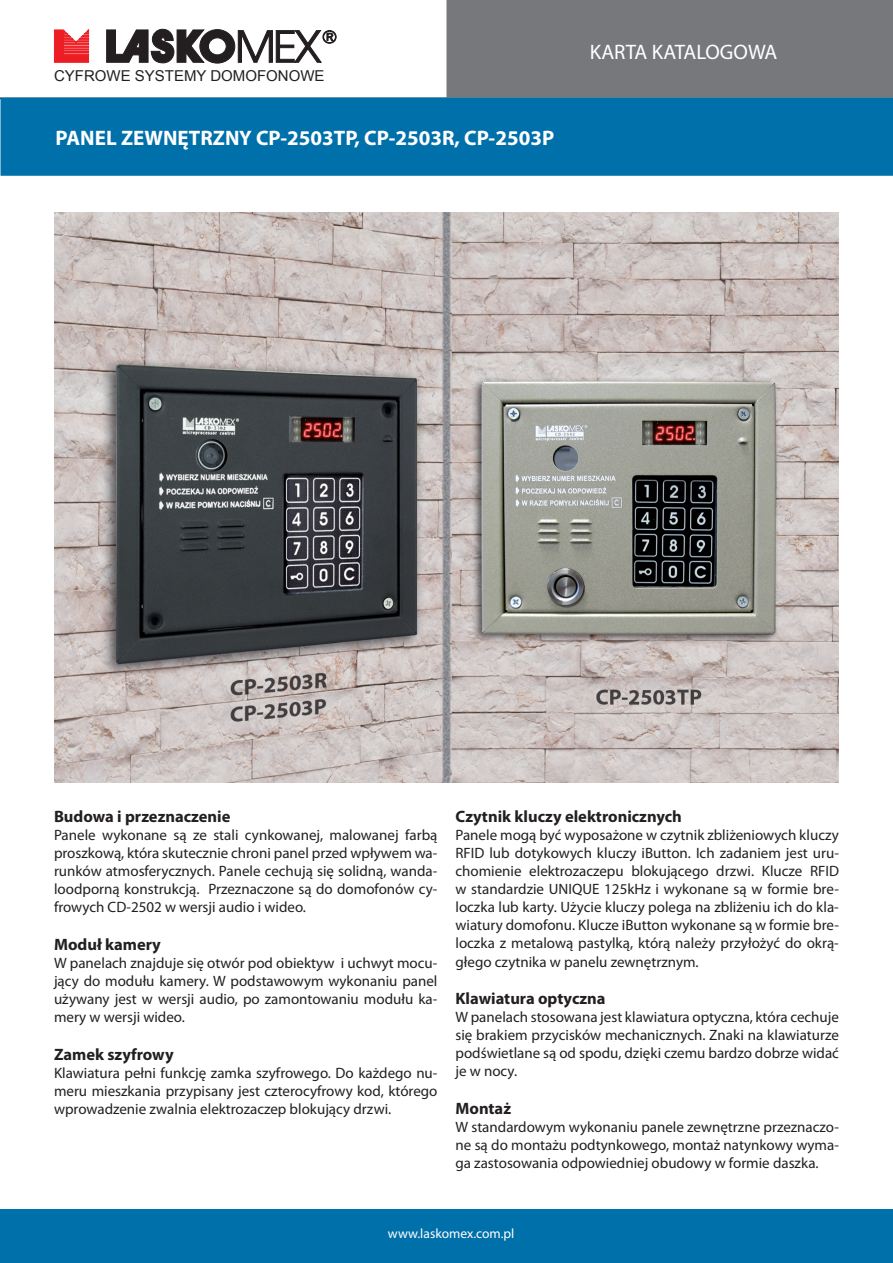
<style>
.page{position:relative;width:893px;height:1263px;background:#fff}
.page>*{position:absolute;margin:0;border:0;box-sizing:border-box;transform-origin:0 0}
.t1{font:700 21px "Myriad Pro";color:#fff}
.t2{font:21px "Myriad Pro";color:#fff}
.t3{font:700 16.5px "Myriad Pro";color:#231f20}
.t4{font:15px/18px "Myriad Pro";color:#231f20;text-align:justify}
.t5{font:15px "Arial";color:#231f20}
.t6{font:13.5px "Myriad Pro";color:#fff}
</style>
<div class="page">
<svg style="left:54px;top:30px;width:35px;height:33px"></svg>
<svg style="left:106px;top:29px;width:230px;height:34px"></svg>
<div style="left:0;top:1209px;width:893px;height:54px;background:#0070aa"></div>
<div style="left:447px;top:1px;width:445px;height:96px;background:#76787b"></div>
<div style="left:446px;top:0;width:447px;height:98px;border:2px solid #76787b"></div>
<div style="left:1px;top:98px;width:891px;height:77px;background:#0070aa"></div>
<div style="left:0;top:98px;width:893px;height:78px;border:2px solid #0070aa"></div>
<img style="left:54px;top:213px;width:784px;height:569px">
<p class="t5" style="left:54px;top:66px;width:272px">CYFROWE SYSTEMY DOMOFONOWE</p>
<h1 class="t1" style="left:56px;top:125px;width:500px">PANEL ZEWNĘTRZNY CP-2503TP, CP-2503R, CP-2503P</h1>
<h1 class="t2" style="left:590px;top:39px;width:189px">KARTA KATALOGOWA</h1>
<p class="t3" style="left:54px;top:806px;width:178px">Budowa i przeznaczenie</p>
<p class="t4" style="left:54px;top:826px;width:385px">Panele wykonane są ze stali cynkowanej, malowanej farbą proszkową, która skutecznie chroni panel przed wpływem wa&shy;runków atmosferycznych. Panele cechują się solidną, wanda&shy;loodporną konstrukcją. Przeznaczone są do domofonów cy&shy;frowych CD-2502 w wersji audio i wideo.</p>
<p class="t3" style="left:54px;top:934px;width:108px">Moduł kamery</p>
<p class="t4" style="left:54px;top:954px;width:385px">W panelach znajduje się otwór pod obiektyw i uchwyt mocu&shy;jący do modułu kamery. W podstawowym wykonaniu panel używany jest w wersji audio, po zamontowaniu modułu ka&shy;mery w wersji wideo.</p>
<p class="t3" style="left:54px;top:1044px;width:121px">Zamek szyfrowy</p>
<p class="t4" style="left:54px;top:1064px;width:385px">Klawiatura pełni funkcję zamka szyfrowego. Do każdego nu&shy;meru mieszkania przypisany jest czterocyfrowy kod, którego wprowadzenie zwalnia elektrozaczep blokujący drzwi.</p>
<p class="t3" style="left:455px;top:806px;width:228px">Czytnik kluczy elektronicznych</p>
<p class="t4" style="left:455px;top:826px;width:385px">Panele mogą być wyposażone w czytnik zbliżeniowych kluczy RFID lub dotykowych kluczy iButton. Ich zadaniem jest uru&shy;chomienie elektrozaczepu blokującego drzwi. Klucze RFID w standardzie UNIQUE 125kHz i wykonane są w formie bre&shy;loczka lub karty. Użycie kluczy polega na zbliżeniu ich do kla&shy;wiatury domofonu. Klucze iButton wykonane są w formie bre&shy;loczka z metalową pastylką, którą należy przyłożyć do okrą&shy;głego czytnika w panelu zewnętrznym.</p>
<p class="t3" style="left:455px;top:988px;width:152px">Klawiatura optyczna</p>
<p class="t4" style="left:455px;top:1008px;width:385px">W panelach stosowana jest klawiatura optyczna, która cechuje się brakiem przycisków mechanicznych. Znaki na klawiaturze podświetlane są od spodu, dzięki czemu bardzo dobrze widać je w nocy.</p>
<p class="t3" style="left:455px;top:1098px;width:57px">Montaż</p>
<p class="t4" style="left:455px;top:1118px;width:385px">W standardowym wykonaniu panele zewnętrzne przeznaczo&shy;ne są do montażu podtynkowego, montaż natynkowy wyma&shy;ga zastosowania odpowiedniej obudowy w formie daszka.</p>
<p class="t6" style="left:388px;top:1225px;width:128px">www.laskomex.com.pl</p>
</div>
